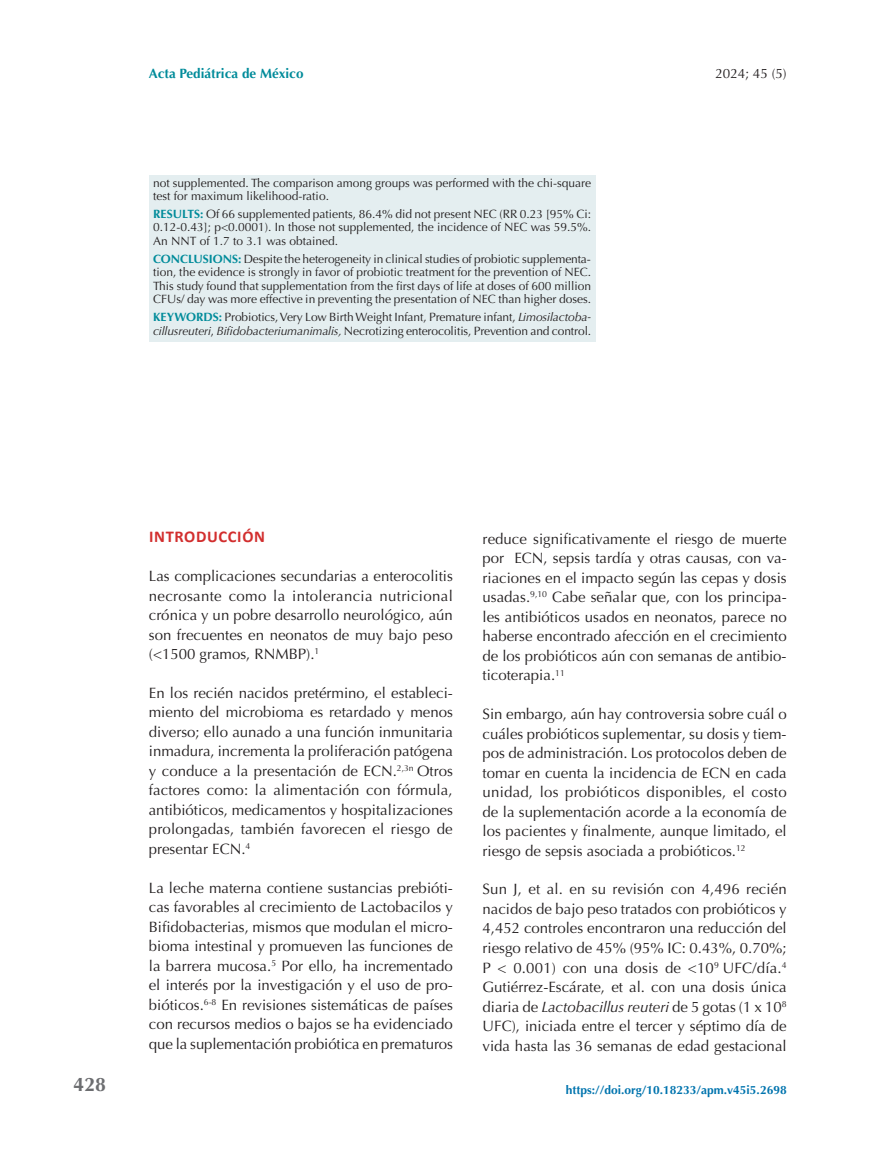
<style>
.page{position:relative;width:893px;height:1149px;background:#fff}
.page>*{position:absolute;margin:0;border:0;box-sizing:border-box;transform-origin:0 0}
.t1{font:700 19.5px "Optima";color:#6c6d70}
.t2{font:700 16.5px "Calibri";letter-spacing:.04em;color:#d22e2e}
.t3{font:15px/19.5px "Optima";color:#231f20;text-align:justify}
.t4{font:700 13.5px "Optima";color:#008b9a}
.t5{font:13.5px "Optima";color:#231f20}
.t6{font:12px/13.5px "Optima";color:#231f20}
.t7{font:700 12px "Optima";color:#0074ae}
.s1{font-weight:700;color:#008b9a}
.s2{font-style:italic}
</style>
<div class="page">
<div style="left:149px;top:175px;width:446px;height:167px;background:#e4eef0"></div>
<p class="t4" style="left:149px;top:66px;width:156px">Acta Pediátrica de México</p>
<p class="t5" style="left:715px;top:66px;width:73px">2024; 45 (5)</p>
<p class="t6" style="left:153px;top:176px;width:439px">not supplemented. The comparison among groups was performed with the chi-square test for maximum likelihood-ratio.</p>
<p class="t6" style="left:153px;top:207px;width:439px;text-align:justify"><span class="s1">RESULTS:</span> Of 66 supplemented patients, 86.4% did not present NEC (RR 0.23 [95% Ci:<br>0.12-0.43]; p&lt;0.0001). In those not supplemented, the incidence of NEC was 59.5%.<br>An NNT of 1.7 to 3.1 was obtained.</p>
<p class="t6" style="left:153px;top:252px;width:439px;text-align:justify"><span class="s1">CONCLUSIONS:</span> Despite the heterogeneity in clinical studies of probiotic supplementa&shy;tion, the evidence is strongly in favor of probiotic treatment for the prevention of NEC.<br>This study found that supplementation from the first days of life at doses of 600 million CFUs/ day was more effective in preventing the presentation of NEC than higher doses.</p>
<p class="t6" style="left:153px;top:310px;width:440px"><span class="s1">KEYWORDS:</span> Probiotics, Very Low Birth Weight Infant, Premature infant, <span class="s2">Limosilactoba&shy;cillusreuteri</span>, <span class="s2">Bifidobacteriumanimalis,</span> Necrotizing enterocolitis, Prevention and control.</p>
<h1 class="t1" style="left:74px;top:1072px;width:34px">428</h1>
<p class="t2" style="left:149px;top:525px;width:117px">INTRODUCCIÓN</p>
<p class="t3" style="left:149px;top:566px;width:306px">Las complicaciones secundarias a enterocolitis necrosante como la intolerancia nutricional crónica y un pobre desarrollo neurológico, aún son frecuentes en neonatos de muy bajo peso (&lt;1500 gramos, RNMBP).<sup>1</sup></p>
<p class="t3" style="left:149px;top:683px;width:306px">En los recién nacidos pretérmino, el estableci&shy;miento del microbioma es retardado y menos diverso; ello aunado a una función inmunitaria inmadura, incrementa la proliferación patógena y conduce a la presentación de ECN.<sup>2,3n</sup> Otros factores como: la alimentación con fórmula, antibióticos, medicamentos y hospitalizaciones prolongadas, también favorecen el riesgo de presentar ECN.<sup>4</sup></p>
<p class="t3" style="left:149px;top:877px;width:306px">La leche materna contiene sustancias prebióti&shy;cas favorables al crecimiento de Lactobacilos y Bifidobacterias, mismos que modulan el micro&shy;bioma intestinal y promueven las funciones de la barrera mucosa.<sup>5</sup> Por ello, ha incrementado el interés por la investigación y el uso de pro&shy;bióticos.<sup>6-8</sup> En revisiones sistemáticas de países con recursos medios o bajos se ha evidenciado que la suplementación probiótica en prematuros</p>
<p class="t3" style="left:483px;top:529px;width:306px">reduce significativamente el riesgo de muerte por ECN, sepsis tardía y otras causas, con va&shy;riaciones en el impacto según las cepas y dosis usadas.<sup>9,10</sup> Cabe señalar que, con los principa&shy;les antibióticos usados en neonatos, parece no haberse encontrado afección en el crecimiento de los probióticos aún con semanas de antibio&shy;ticoterapia.<sup>11</sup></p>
<p class="t3" style="left:483px;top:704px;width:306px">Sin embargo, aún hay controversia sobre cuál o cuáles probióticos suplementar, su dosis y tiem&shy;pos de administración. Los protocolos deben de tomar en cuenta la incidencia de ECN en cada unidad, los probióticos disponibles, el costo de la suplementación acorde a la economía de los pacientes y finalmente, aunque limitado, el riesgo de sepsis asociada a probióticos.<sup>12</sup></p>
<p class="t3" style="left:483px;top:879px;width:306px">Sun J, et al. en su revisión con 4,496 recién nacidos de bajo peso tratados con probióticos y 4,452 controles encontraron una reducción del riesgo relativo de 45% (95% IC: 0.43%, 0.70%; P &lt; 0.001) con una dosis de &lt;10<sup>9</sup> UFC/día.<sup>4<br></sup>Gutiérrez-Escárate, et al. con una dosis única diaria de <span class="s2">Lactobacillus reuteri</span> de 5 gotas (1 x 10<sup>8<br></sup>UFC), iniciada entre el tercer y séptimo día de vida hasta las 36 semanas de edad gestacional</p>
<p class="t7" style="left:566px;top:1082px;width:222px">https://doi.org/10.18233/apm.v45i5.2698</p>
</div>
